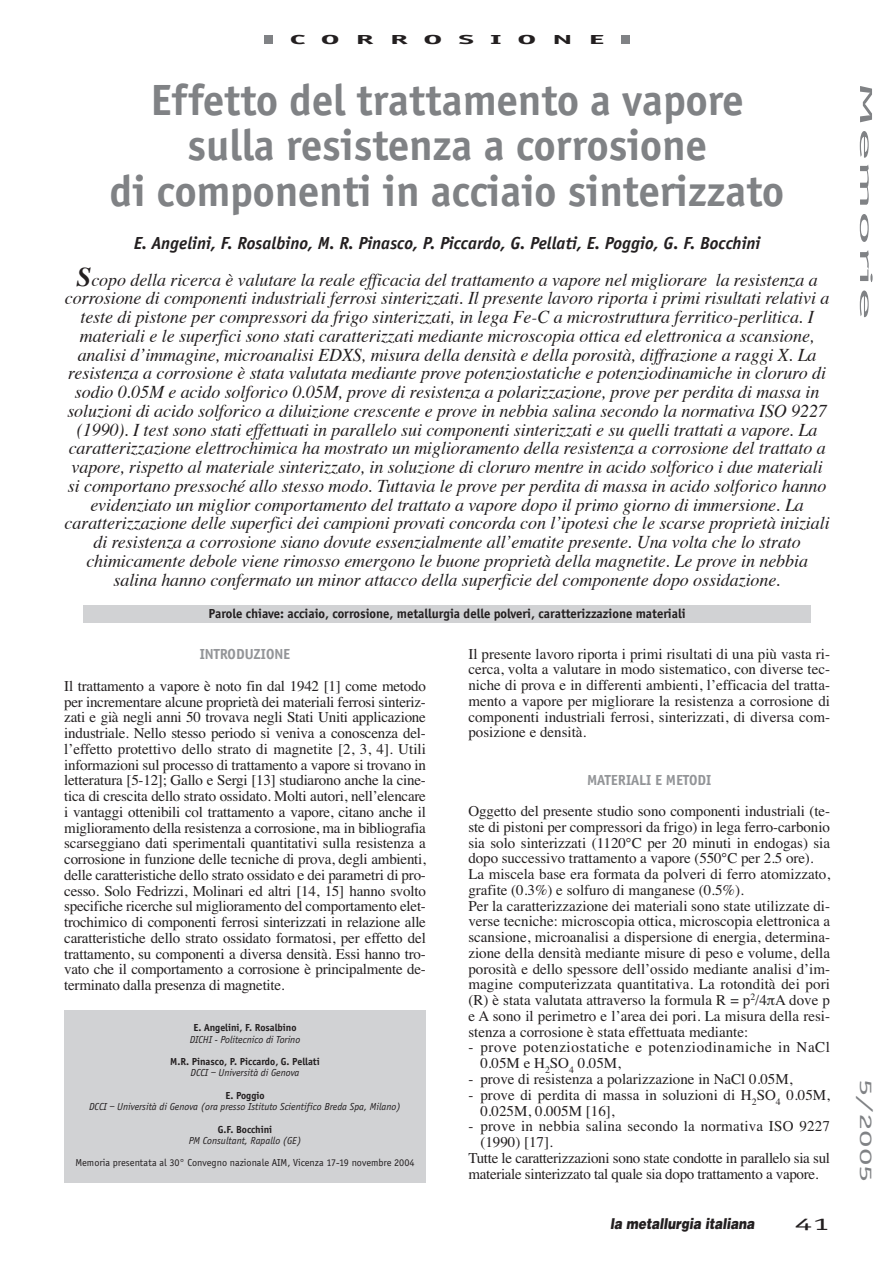
<style>
.page{position:relative;width:893px;height:1262px;background:#fff}
.page>*{position:absolute;margin:0;border:0;box-sizing:border-box;transform-origin:0 0}
.t1{font:700 45px/45.8px "Officina Sans";color:#808285;text-align:center}
.t2{font:italic 18px/18.8px "Times";letter-spacing:-.005em;color:#231f20;text-align:center}
.t3{font:italic 700 18px "Officina Sans";color:#231f20}
.t4{font:18px "Officina Sans";color:#808285;scale:4 1}
.t5{font:18px "Officina Sans";color:#808285;scale:2 1}
.t6{font:18px "Officina Sans";color:#231f20;scale:2 1}
.t7{font:15px/15.8px "Times";color:#231f20;text-align:justify}
.t8{font:15px "Times";letter-spacing:-.02em;color:#231f20}
.t9{font:15px/15.8px "Times";letter-spacing:.04em;color:#231f20}
.t10{font:700 15px "Officina Sans";color:#939598}
.t11{font:italic 900 15px "Helvetica";color:#231f20;scale:.8 1}
.t12{font:700 13.5px "Officina Sans";color:#231f20}
.t13{font:700 13.5px "Officina Sans";letter-spacing:.47em;color:#231f20;scale:2.5 1}
.t14{font:italic 10.5px "Officina Sans";color:#231f20}
.t15{font:700 10.5px "Officina Sans";color:#231f20}
.t16{font:10.5px "Officina Sans";color:#231f20}
.s1{font-weight:700;font-size:27px}
</style>
<div class="page">
<div style="left:621px;top:36px;width:9px;height:8px;background:#808285"></div>
<div style="left:264px;top:36px;width:8px;height:8px;background:#808285"></div>
<div style="left:83px;top:605px;width:727px;height:18px;background:#d1d2d4"></div>
<div style="left:64px;top:1010px;width:362px;height:172px;background:#d1d2d4"></div>
<p class="t13" style="left:290px;top:34px;width:127px">CORROSIONE</p>
<h1 class="t1" style="left:110px;top:80px;width:675px">Effetto del trattamento a vapore sulla resistenza a corrosione<br>di componenti in acciaio sinterizzato</h1>
<p class="t3" style="left:134px;top:236px;width:628px">E. Angelini, F. Rosalbino, M. R. Pinasco, P. Piccardo, G. Pellati, E. Poggio, G. F. Bocchini</p>
<p class="t2" style="left:65px;top:272px;width:766px"><span class="s1">S</span>copo della ricerca è valutare la reale efficacia del trattamento a vapore nel migliorare la resistenza a corrosione di componenti industriali ferrosi sinterizzati. Il presente lavoro riporta i primi risultati relativi a teste di pistone per compressori da frigo sinterizzati, in lega Fe-C a microstruttura ferritico-perlitica. I materiali e le superfici sono stati caratterizzati mediante microscopia ottica ed elettronica a scansione, analisi d’immagine, microanalisi EDXS, misura della densità e della porosità, diffrazione a raggi X. La resistenza a corrosione è stata valutata mediante prove potenziostatiche e potenziodinamiche in cloruro di sodio 0.05M e acido solforico 0.05M, prove di resistenza a polarizzazione, prove per perdita di massa in soluzioni di acido solforico a diluizione crescente e prove in nebbia salina secondo la normativa ISO 9227 (1990). I test sono stati effettuati in parallelo sui componenti sinterizzati e su quelli trattati a vapore. La caratterizzazione elettrochimica ha mostrato un miglioramento della resistenza a corrosione del trattato a vapore, rispetto al materiale sinterizzato, in soluzione di cloruro mentre in acido solforico i due materiali si comportano pressoché allo stesso modo. Tuttavia le prove per perdita di massa in acido solforico hanno evidenziato un miglior comportamento del trattato a vapore dopo il primo giorno di immersione. La caratterizzazione delle superfici dei campioni provati concorda con l’ipotesi che le scarse proprietà iniziali di resistenza a corrosione siano dovute essenzialmente all’ematite presente. Una volta che lo strato chimicamente debole viene rimosso emergono le buone proprietà della magnetite. Le prove in nebbia salina hanno confermato un minor attacco della superficie del componente dopo ossidazione.</p>
<p class="t12" style="left:208px;top:608px;width:478px">Parole chiave: acciaio, corrosione, metallurgia delle polveri, caratterizzazione materiali</p>
<p class="t10" style="left:200px;top:648px;width:92px">INTRODUZIONE</p>
<p class="t7" style="left:64px;top:679px;width:363px">Il trattamento a vapore è noto fin dal 1942 [1] come metodo per incrementare alcune proprietà dei materiali ferrosi sinteriz&shy;zati e già negli anni 50 trovava negli Stati Uniti applicazione industriale. Nello stesso periodo si veniva a conoscenza del&shy;l’effetto protettivo dello strato di magnetite [2, 3, 4]. Utili informazioni sul processo di trattamento a vapore si trovano in letteratura [5-12]; Gallo e Sergi [13] studiarono anche la cine&shy;tica di crescita dello strato ossidato. Molti autori, nell’elencare i vantaggi ottenibili col trattamento a vapore, citano anche il miglioramento della resistenza a corrosione, ma in bibliografia scarseggiano dati sperimentali quantitativi sulla resistenza a corrosione in funzione delle tecniche di prova, degli ambienti, delle caratteristiche dello strato ossidato e dei parametri di pro&shy;cesso. Solo Fedrizzi, Molinari ed altri [14, 15] hanno svolto specifiche ricerche sul miglioramento del comportamento elet&shy;trochimico di componenti ferrosi sinterizzati in relazione alle caratteristiche dello strato ossidato formatosi, per effetto del trattamento, su componenti a diversa densità. Essi hanno tro&shy;vato che il comportamento a corrosione è principalmente de&shy;terminato dalla presenza di magnetite.</p>
<p class="t7" style="left:468px;top:647px;width:363px">Il presente lavoro riporta i primi risultati di una più vasta ri&shy;cerca, volta a valutare in modo sistematico, con diverse tec&shy;niche di prova e in differenti ambienti, l’efficacia del tratta&shy;mento a vapore per migliorare la resistenza a corrosione di componenti industriali ferrosi, sinterizzati, di diversa com&shy;posizione e densità.</p>
<p class="t10" style="left:587px;top:773px;width:126px">MATERIALI E METODI</p>
<p class="t7" style="left:468px;top:804px;width:363px;text-align:left">Oggetto del presente studio sono componenti industriali (te&shy;ste di pistoni per compressori da frigo) in lega ferro-carbonio sia solo sinterizzati (1120°C per 20 minuti in endogas) sia dopo successivo trattamento a vapore (550°C per 2.5 ore).<br>La miscela base era formata da polveri di ferro atomizzato, grafite (0.3%) e solfuro di manganese (0.5%).<br>Per la caratterizzazione dei materiali sono state utilizzate di&shy;verse tecniche: microscopia ottica, microscopia elettronica a scansione, microanalisi a dispersione di energia, determina&shy;zione della densità mediante misure di peso e volume, della porosità e dello spessore dell’ossido mediante analisi d’im&shy;magine computerizzata quantitativa. La rotondità dei pori (R) è stata valutata attraverso la formula R = p<sup>2</sup>/4 A dove p e A sono il perimetro e l’area dei pori. La misura della resi&shy;stenza a corrosione è stata effettuata mediante:</p>
<p class="t9" style="left:480px;top:1041px;width:351px;text-indent:-12px">- prove potenziostatiche e potenziodinamiche in NaCl<br>0.05M e H<sub>2</sub>SO<sub>4</sub> 0.05M,</p>
<p class="t7" style="left:468px;top:1072px;width:326px">- prove di resistenza a polarizzazione in NaCl 0.05M,</p>
<p class="t7" style="left:480px;top:1088px;width:351px;text-indent:-12px">- prove di perdita di massa in soluzioni di H<sub>2</sub>SO<sub>4</sub> 0.05M,<br>0.025M, 0.005M [16],</p>
<p class="t7" style="left:468px;top:1119px;width:363px">- prove in nebbia salina secondo la normativa ISO 9227</p>
<p class="t7" style="left:480px;top:1135px;width:74px">(1990) [17].</p>
<p class="t8" style="left:468px;top:1152px;width:363px">Tutte le caratterizzazioni sono state condotte in parallelo sia sul</p>
<p class="t8" style="left:468px;top:1168px;width:352px">materiale sinterizzato tal quale sia dopo trattamento a vapore.</p>
<p class="t15" style="left:193px;top:1023px;width:104px">E. Angelini, F. Rosalbino</p>
<p class="t14" style="left:190px;top:1035px;width:112px">DICHI - Politecnico di Torino</p>
<p class="t15" style="left:170px;top:1057px;width:151px">M.R. Pinasco, P. Piccardo, G. Pellati</p>
<p class="t14" style="left:190px;top:1068px;width:110px">DCCI – Università di Genova</p>
<p class="t15" style="left:225px;top:1091px;width:41px">E. Poggio</p>
<p class="t14" style="left:89px;top:1102px;width:313px">DCCI – Università di Genova (ora presso Istituto Scientifico Breda Spa, Milano)</p>
<p class="t15" style="left:218px;top:1125px;width:56px">G.F. Bocchini</p>
<p class="t14" style="left:189px;top:1136px;width:114px">PM Consultant, Rapallo (GE)</p>
<p class="t16" style="left:75px;top:1158px;width:340px">Memoria presentata al 30° Convegno nazionale AIM, Vicenza 17-19 novembre 2004</p>
<p class="t11" style="left:610px;top:1217px;width:182px">la metallurgia italiana</p>
<p class="t6" style="left:795px;top:1217px;width:19px">41</p>
<p class="t4" style="left:873px;top:81px;width:61px;rotate:90deg">Memorie</p>
<p class="t5" style="left:873px;top:1079px;width:53px;rotate:90deg">5/2005</p>
</div>
